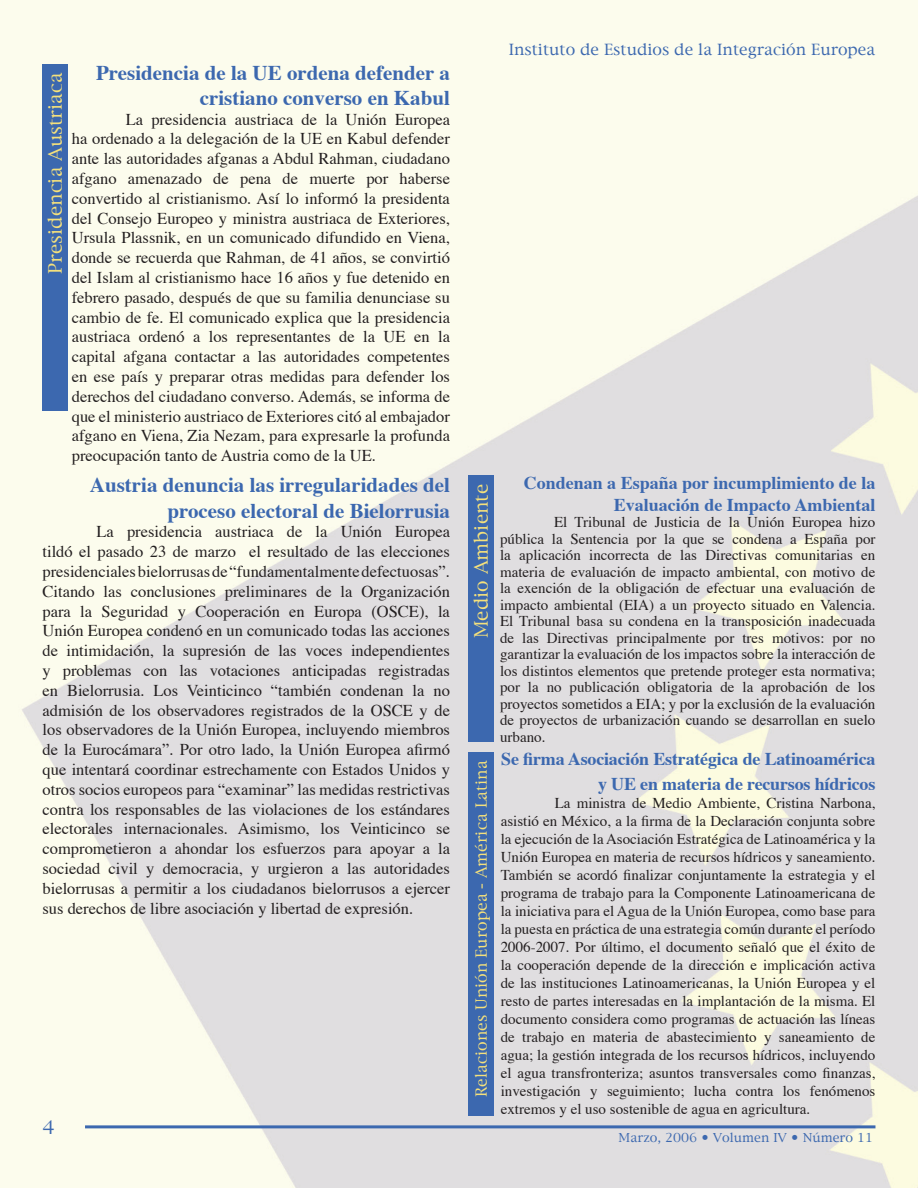
<style>
.page{position:relative;width:918px;height:1188px;background:#fff}
.page>*{position:absolute;margin:0;border:0;box-sizing:border-box;transform-origin:0 0}
.t1{font:700 21px/25.2px "Times";color:#3c68af;text-align:right}
.t2{font:700 18px/25.2px "Times";letter-spacing:-.01em;color:#3c68af;text-align:right}
.t3{font:18px "New York";color:#f4e07c}
.t4{font:18px "New York";color:#3c68af}
.t5{font:16.5px/19.8px "Times";color:#231f20;text-align:justify}
.t6{font:15px/18px "Times";color:#231f20;text-align:justify}
.t7{font:15px "New York";color:#3c68af}
.t8{font:15px "New York";color:#f4e07c}
.t9{font:12px "New York";color:#3c68af}
</style>
<div class="page">
<img style="left:0;top:0;width:918px;height:1188px">
<hr style="left:85px;top:1125px;width:790px;height:3px;background:#3c68af">
<div style="left:42px;top:64px;width:25px;height:347px;background:#3c68af"></div>
<div style="left:468px;top:752px;width:26px;height:363px;background:#3c68af"></div>
<div style="left:468px;top:475px;width:26px;height:267px;background:#3c68af"></div>
<p class="t1" style="left:96px;top:58px;width:355px">Presidencia de la UE ordena defender a cristiano converso en Kabul</p>
<p class="t5" style="left:72px;top:108px;width:380px;text-indent:54px">La presidencia austriaca de la Unión Europea ha ordenado a la delegación de la UE en Kabul defender ante las autoridades afganas a Abdul Rahman, ciudadano afgano amenazado de pena de muerte por haberse convertido al cristianismo. Así lo informó la presidenta del Consejo Europeo y ministra austriaca de Exteriores, Ursula Plassnik, en un comunicado difundido en Viena, donde se recuerda que Rahman, de 41 años, se convirtió del Islam al cristianismo hace 16 años y fue detenido en febrero pasado, después de que su familia denunciase su cambio de fe. El comunicado explica que la presidencia austriaca ordenó a los representantes de la UE en la capital afgana contactar a las autoridades competentes en ese país y preparar otras medidas para defender los derechos del ciudadano converso. Además, se informa de que el ministerio austriaco de Exteriores citó al embajador afgano en Viena, Zia Nezam, para expresarle la profunda preocupación tanto de Austria como de la UE.</p>
<p class="t1" style="left:90px;top:470px;width:362px">Austria denuncia las irregularidades del proceso electoral de Bielorrusia</p>
<p class="t5" style="left:43px;top:521px;width:409px;text-indent:54px">La presidencia austriaca de la Unión Europea tildó el pasado 23 de marzo el resultado de las elecciones presidenciales bielorrusas de “fundamentalmente defectuosas”.<br>Citando las conclusiones preliminares de la Organización para la Seguridad y Cooperación en Europa (OSCE), la Unión Europea condenó en un comunicado todas las acciones de intimidación, la supresión de las voces independientes y problemas con las votaciones anticipadas registradas en Bielorrusia. Los Veinticinco “también condenan la no admisión de los observadores registrados de la OSCE y de los observadores de la Unión Europea, incluyendo miembros de la Eurocámara”. Por otro lado, la Unión Europea afirmó que intentará coordinar estrechamente con Estados Unidos y otros socios europeos para “examinar” las medidas restrictivas contra los responsables de las violaciones de los estándares electorales internacionales. Asimismo, los Veinticinco se comprometieron a ahondar los esfuerzos para apoyar a la sociedad civil y democracia, y urgieron a las autoridades bielorrusas a permitir a los ciudadanos bielorrusos a ejercer sus derechos de libre asociación y libertad de expresión.</p>
<p class="t3" style="left:44px;top:274px;width:202px;rotate:-90deg">Presidencia Austriaca</p>
<p class="t4" style="left:43px;top:1115px;width:14px">4</p>
<p class="t7" style="left:509px;top:39px;width:368px">Instituto de Estudios de la Integración Europea</p>
<p class="t3" style="left:470px;top:638px;width:156px;rotate:-90deg">Medio Ambiente</p>
<p class="t2" style="left:524px;top:470px;width:353px;line-height:21.6px">Condenan a España por incumplimiento de la<br>Evaluación de Impacto Ambiental</p>
<p class="t6" style="left:500px;top:513px;width:377px;line-height:16.5px;text-indent:54px">El Tribunal de Justicia de la Unión Europea hizo pública la Sentencia por la que se condena a España por la aplicación incorrecta de las Directivas comunitarias en materia de evaluación de impacto ambiental, con motivo de la exención de la obligación de efectuar una evaluación de impacto ambiental (EIA) a un proyecto situado en Valencia.<br>El Tribunal basa su condena en la transposición inadecuada de las Directivas principalmente por tres motivos: por no garantizar la evaluación de los impactos sobre la interacción de los distintos elementos que pretende proteger esta normativa; por la no publicación obligatoria de la aprobación de los proyectos sometidos a EIA; y por la exclusión de la evaluación de proyectos de urbanización cuando se desarrollan en suelo urbano.</p>
<p class="t8" style="left:472px;top:1097px;width:338px;rotate:-90deg">Relaciones Unión Europea - América Latina</p>
<p class="t2" style="left:501px;top:745px;width:376px">Se firma Asociación Estratégica de Latinoamérica y UE en materia de recursos hídricos</p>
<p class="t6" style="left:501px;top:793px;width:376px;text-indent:54px">La ministra de Medio Ambiente, Cristina Narbona, asistió en México, a la firma de la Declaración conjunta sobre la ejecución de la Asociación Estratégica de Latinoamérica y la Unión Europea en materia de recursos hídricos y saneamiento.<br>También se acordó finalizar conjuntamente la estrategia y el programa de trabajo para la Componente Latinoamericana de la iniciativa para el Agua de la Unión Europea, como base para la puesta en práctica de una estrategia común durante el período 2006-2007. Por último, el documento señaló que el éxito de la cooperación depende de la dirección e implicación activa de las instituciones Latinoamericanas, la Unión Europea y el resto de partes interesadas en la implantación de la misma. El documento considera como programas de actuación las líneas de trabajo en materia de abastecimiento y saneamiento de agua; la gestión integrada de los recursos hídricos, incluyendo el agua transfronteriza; asuntos transversales como finanzas, investigación y seguimiento; lucha contra los fenómenos extremos y el uso sostenible de agua en agricultura.</p>
<p class="t9" style="left:619px;top:1129px;width:256px">Marzo, 2006 • Volumen IV • Número 11</p>
</div>
